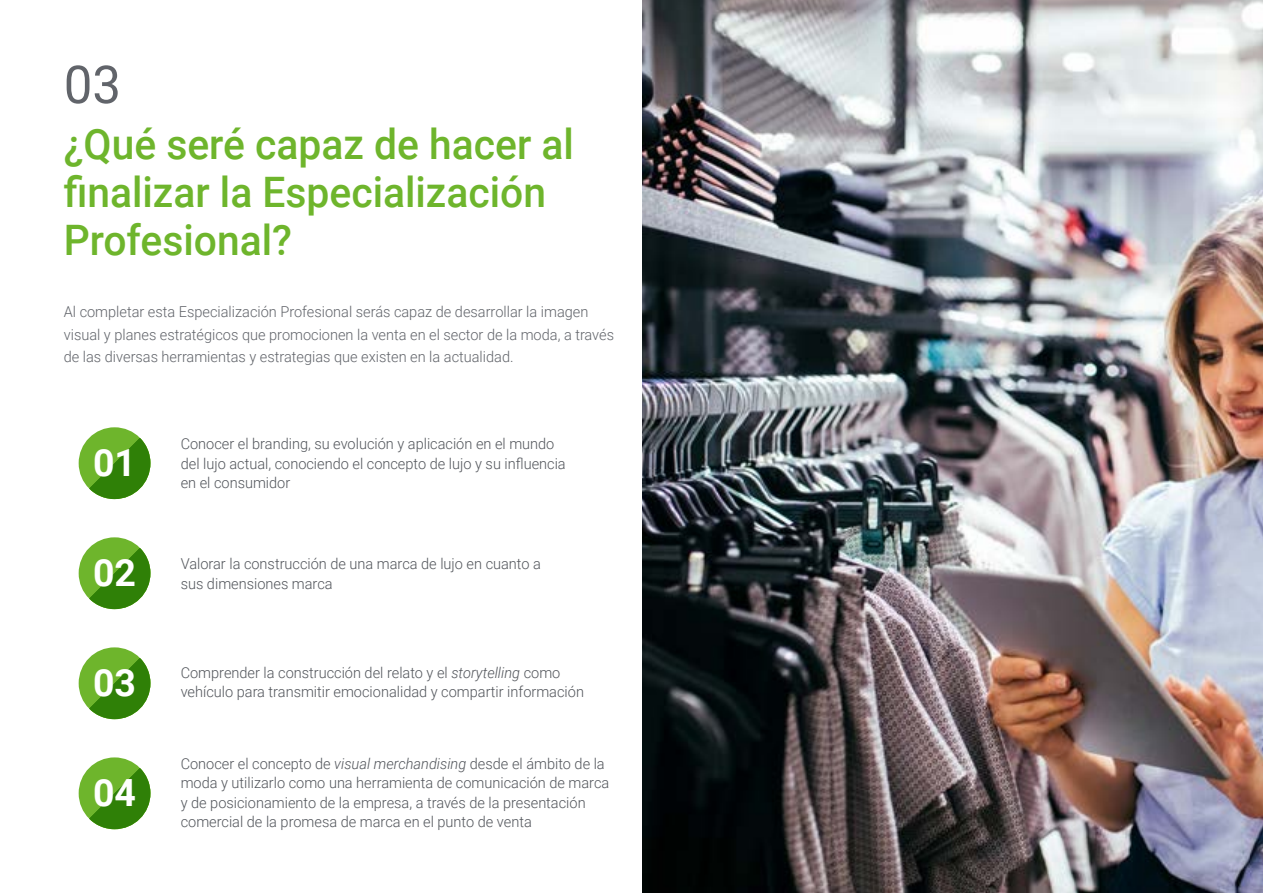
<style>
.page{position:relative;width:1263px;height:893px;background:#fff}
.page>*{position:absolute;margin:0;border:0;box-sizing:border-box;transform-origin:0 0}
.t1{font:52.5px "Roboto";color:#61646a}
.t2{font:500 42px/48px "Roboto";color:#6eb52c}
.t3{font:700 37.5px "Roboto";color:#fff}
.t4{font:300 15px/19.5px "Roboto";color:#52555b}
.t5{font:300 15px/22.5px "Roboto";color:#61646a}
.s1{font-style:italic}
</style>
<div class="page">
<img style="left:642px;top:0;width:621px;height:893px">
<div style="left:79px;top:537px;width:71px;height:72px;background:#6eb52c;border-radius:50%"></div>
<svg style="left:89px;top:548px;width:61px;height:61px"></svg>
<div style="left:79px;top:757px;width:71px;height:72px;background:#6eb52c;border-radius:50%"></div>
<svg style="left:89px;top:768px;width:61px;height:61px"></svg>
<div style="left:79px;top:647px;width:71px;height:72px;background:#6eb52c;border-radius:50%"></div>
<svg style="left:89px;top:658px;width:61px;height:61px"></svg>
<div style="left:79px;top:427px;width:71px;height:72px;background:#6eb52c;border-radius:50%"></div>
<svg style="left:89px;top:438px;width:61px;height:61px"></svg>
<h1 class="t1" style="left:64px;top:48px;width:59px">03</h1>
<h2 class="t2" style="left:64px;top:119px;width:512px">¿Qué seré capaz de hacer al finalizar la Especialización<br>Profesional?</h2>
<p class="t5" style="left:64px;top:300px;width:552px">Al completar esta Especialización Profesional serás capaz de desarrollar la imagen visual y planes estratégicos que promocionen la venta en el sector de la moda, a través de las diversas herramientas y estrategias que existen en la actualidad.</p>
<h3 class="t3" style="left:93px;top:436px;width:45px">01</h3>
<p class="t4" style="left:181px;top:434px;width:386px">Conocer el branding, su evolución y aplicación en el mundo del lujo actual, conociendo el concepto de lujo y su influencia en el consumidor</p>
<h3 class="t3" style="left:93px;top:546px;width:45px">02</h3>
<p class="t4" style="left:181px;top:553px;width:362px">Valorar la construcción de una marca de lujo en cuanto a sus dimensiones marca</p>
<h3 class="t3" style="left:93px;top:656px;width:45px">03</h3>
<p class="t4" style="left:181px;top:662px;width:405px">Comprender la construcción del relato y el <span class="s1">storytelling</span> como vehículo para transmitir emocionalidad y compartir información</p>
<h3 class="t3" style="left:93px;top:766px;width:45px">04</h3>
<p class="t4" style="left:181px;top:753px;width:430px">Conocer el concepto de <span class="s1">visual merchandising</span> desde el ámbito de la moda y utilizarlo como una herramienta de comunicación de marca y de posicionamiento de la empresa, a través de la presentación comercial de la promesa de marca en el punto de venta</p>
</div>
